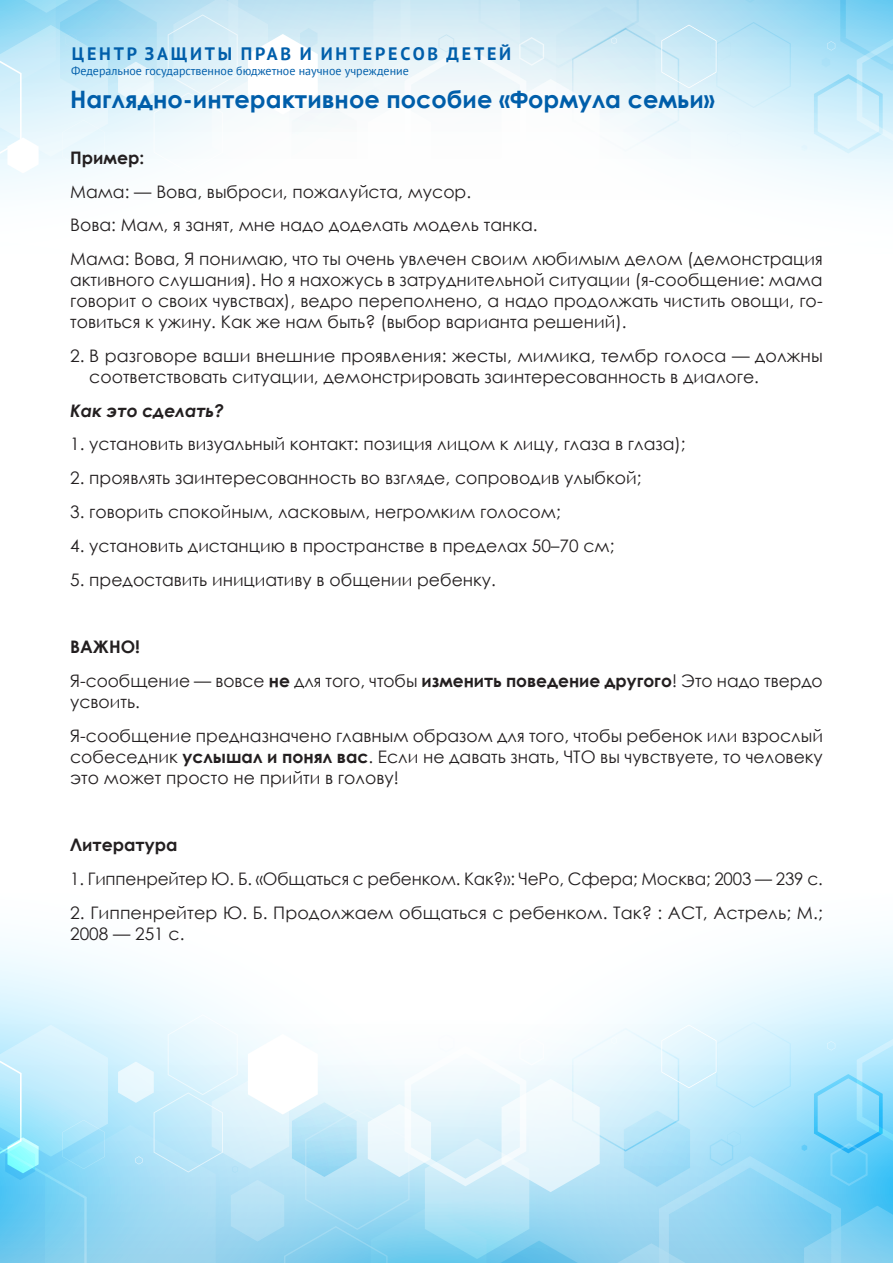
<style>
.page{position:relative;width:893px;height:1263px;background:#fff}
.page>*{position:absolute;margin:0;border:0;box-sizing:border-box;transform-origin:0 0}
.t1{font:700 24px "Century Gothic";color:#005eaa}
.t2{font:700 18px "PT Sans";letter-spacing:.155em;color:#005eaa}
.Main{font:17.25px/21px "Century Gothic";color:#231f20}
.Main-2{font:700 17.25px "Century Gothic";color:#231f20}
.Main-3{font:italic 700 17.25px "Century Gothic";color:#231f20}
.t3{font:12px "PT Sans";color:#005eaa}
.s1{font-weight:700}
</style>
<div class="page">
<svg style="left:807px;top:178px;width:86px;height:15px"></svg>
<svg style="left:807px;top:0;width:86px;height:178px"></svg>
<svg style="left:814px;top:0;width:79px;height:153px;background:#b1e3f8"></svg>
<svg style="left:0;top:0;width:807px;height:191px"></svg>
<svg style="left:0;top:944px;width:164px;height:43px"></svg>
<svg style="left:703px;top:941px;width:190px;height:46px"></svg>
<svg style="left:0;top:987px;width:893px;height:27px"></svg>
<svg style="left:0;top:1014px;width:893px;height:249px"></svg>
<p class="t2" style="left:72px;top:42px;width:441px">ЦЕНТР ЗАЩИТЫ ПРАВ И ИНТЕРЕСОВ ДЕТЕЙ</p>
<p class="t3" style="left:71px;top:63px;width:339px">Федеральное государственное бюджетное научное учреждение</p>
<p class="t1" style="left:70px;top:81px;width:646px">Наглядно-интерактивное пособие «Формула семьи»</p>
<p class="Main-2" style="left:70px;top:145px;width:76px">Пример:</p>
<p class="Main" style="left:70px;top:181px;width:402px">Мама: — Вова, выброси, пожалуйста, мусор.</p>
<p class="Main" style="left:70px;top:214px;width:469px">Вова: Мам, я занят, мне надо доделать модель танка.</p>
<p class="Main" style="left:70px;top:248px;width:754px;text-align:justify">Мама: Вова, Я понимаю, что ты очень увлечен своим любимым делом (демонстрация активного слушания). Но я нахожусь в затруднительной ситуации (я-сообщение: мама говорит о своих чувствах), ведро переполнено, а надо продолжать чистить овощи, го&shy;товиться к ужину. Как же нам быть? (выбор варианта решений).</p>
<p class="Main" style="left:89px;top:345px;width:735px;text-indent:-19px">2. В разговоре ваши внешние проявления: жесты, мимика, тембр голоса — должны соответствовать ситуации, демонстрировать заинтересованность в диалоге.</p>
<p class="Main-3" style="left:70px;top:397px;width:155px">Как это сделать?</p>
<p class="Main" style="left:70px;top:433px;width:617px">1. установить визуальный контакт: позиция лицом к лицу, глаза в глаза);</p>
<p class="Main" style="left:70px;top:467px;width:573px">2. проявлять заинтересованность во взгляде, сопроводив улыбкой;</p>
<p class="Main" style="left:70px;top:501px;width:492px">3. говорить спокойным, ласковым, негромким голосом;</p>
<p class="Main" style="left:70px;top:535px;width:546px">4. установить дистанцию в пространстве в пределах 50–70 см;</p>
<p class="Main" style="left:70px;top:568px;width:427px">5. предоставить инициативу в общении ребенку.</p>
<p class="Main-2" style="left:70px;top:634px;width:71px">ВАЖНО!</p>
<p class="Main" style="left:70px;top:670px;width:754px">Я-сообщение — вовсе <span class="s1">не</span> для того, чтобы <span class="s1">изменить поведение другого</span>! Это надо твердо усвоить.</p>
<p class="Main" style="left:70px;top:724px;width:754px;text-align:justify">Я-сообщение предназначено главным образом для того, чтобы ребенок или взрослый собеседник <span class="s1">услышал и понял вас</span>. Если не давать знать, ЧТО вы чувствуете, то человеку это может просто не прийти в голову!</p>
<p class="Main-2" style="left:70px;top:832px;width:109px">Литература</p>
<p class="Main" style="left:70px;top:868px;width:754px">1. Гиппенрейтер Ю. Б. «Общаться с ребенком. Как?»: ЧеРо, Сфера; Москва; 2003 — 239 с.</p>
<p class="Main" style="left:70px;top:901px;width:754px">2. Гиппенрейтер Ю. Б. Продолжаем общаться с ребенком. Так? : АСТ, Астрель; М.;<br>2008 — 251 с.</p>
</div>
